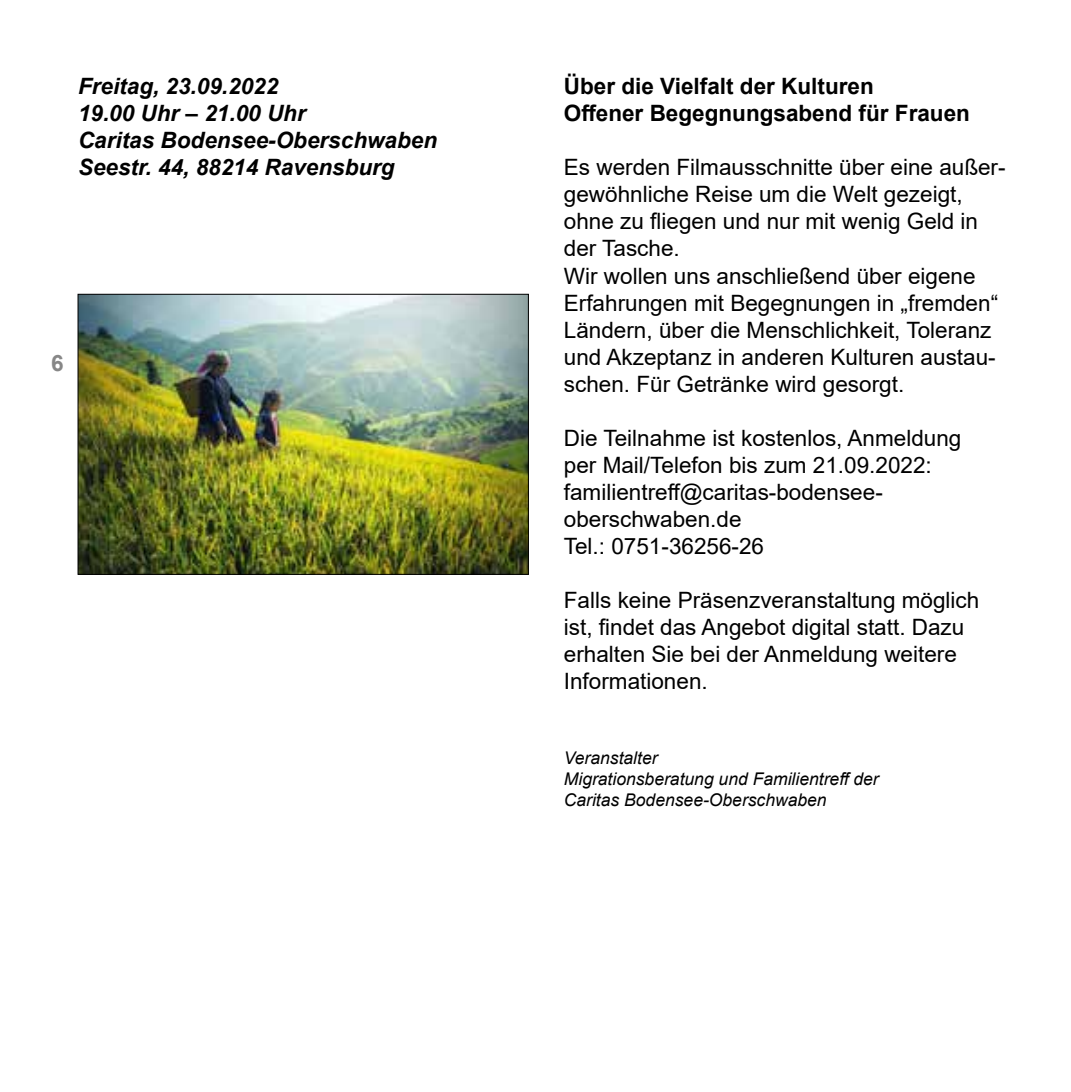
<style>
.page{position:relative;width:1071px;height:1092px;background:#fff}
.page>*{position:absolute;margin:0;border:0;box-sizing:border-box;transform-origin:0 0}
.t1{font:22.5px/27px "Arial";color:#000}
.t2{font:italic 700 22.5px/27px "Arial";color:#000}
.t3{font:700 22.5px/27px "Arial";color:#000}
.t4{font:700 22.5px "Arial";color:#878787}
.t5{font:italic 17.5px/21px "Arial";color:#000}
</style>
<div class="page">
<img style="left:80px;top:296px;width:446px;height:276px">
<div style="left:78px;top:294px;width:450px;height:280px;border:1px solid #000"></div>
<p class="t4" style="left:51px;top:347px;width:14px">6</p>
<p class="t2" style="left:78px;top:74px;width:360px">Freitag, 23.09.2022<br>19.00 Uhr – 21.00 Uhr<br>Caritas Bodensee-Oberschwaben<br>Seestr. 44, 88214 Ravensburg</p>
<p class="t3" style="left:563px;top:73px;width:407px">Über die Vielfalt der Kulturen<br>Offener Begegnungsabend für Frauen</p>
<p class="t1" style="left:563px;top:154px;width:443px">Es werden Filmausschnitte über eine außer&shy;gewöhnliche Reise um die Welt gezeigt, ohne zu fliegen und nur mit wenig Geld in der Tasche.<br>Wir wollen uns anschließend über eigene Erfahrungen mit Begegnungen in „fremden“ Ländern, über die Menschlichkeit, Toleranz und Akzeptanz in anderen Kulturen austau&shy;schen. Für Getränke wird gesorgt.</p>
<p class="t1" style="left:563px;top:424px;width:399px">Die Teilnahme ist kostenlos, Anmeldung per Mail/Telefon bis zum 21.09.2022: familientreff@caritas-bodensee&shy;oberschwaben.de<br>Tel.: 0751-36256-26</p>
<p class="t1" style="left:563px;top:586px;width:417px">Falls keine Präsenzveranstaltung möglich ist, findet das Angebot digital statt. Dazu erhalten Sie bei der Anmeldung weitere Informationen.</p>
<p class="t5" style="left:563px;top:747px;width:316px">Veranstalter<br>Migrationsberatung und Familientreff der<br>Caritas Bodensee-Oberschwaben</p>
</div>
